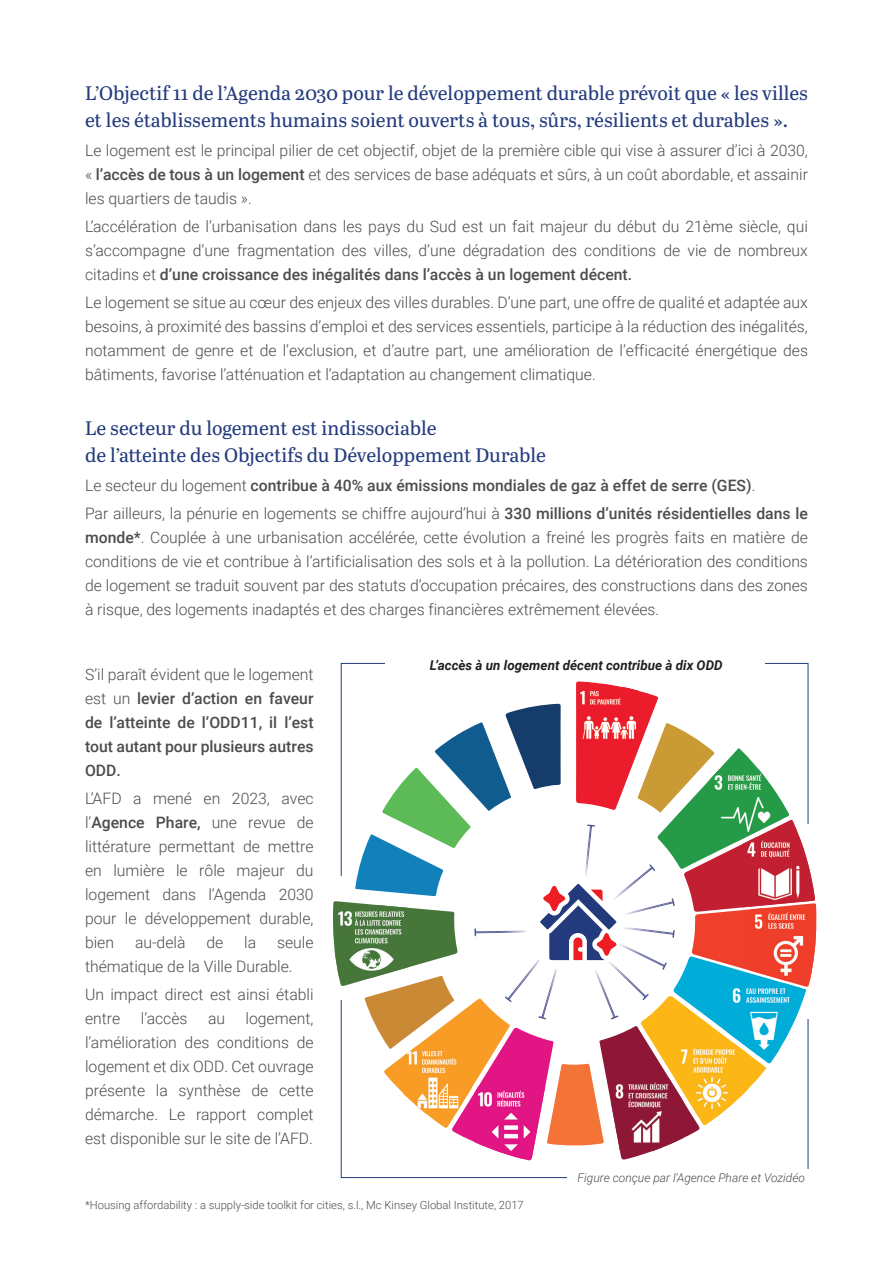
<style>
.page{position:relative;width:893px;height:1263px;background:#fff}
.page>*{position:absolute;margin:0;border:0;box-sizing:border-box;transform-origin:0 0}
.t1{font:19.5px/27px "Abril Text";color:#233b7d}
.t2{font:300 15.75px/24px "Roboto";color:#4b4c4d;text-align:justify}
.t3{font:500 15.75px/24px "Roboto";color:#4b4c4d}
.t4{font:italic 700 13.5px "Roboto";color:#231f20}
.t5{font:italic 300 12px "Roboto";color:#4b4c4d}
.t6{font:300 11.25px "Roboto";color:#4b4c4d}
.s1{font-weight:500}
.s2{font-weight:300}
</style>
<div class="page">
<svg style="left:332px;top:681px;width:485px;height:480px"></svg>
<img style="left:728px;top:983px;width:72px;height:72px">
<p class="t1" style="left:85px;top:79px;width:724px">L’Objectif 11 de l’Agenda 2030 pour le développement durable prévoit que « les villes et les établissements humains soient ouverts à tous, sûrs, résilients et durables ».</p>
<p class="t2" style="left:85px;top:137px;width:724px">Le logement est le principal pilier de cet objectif, objet de la première cible qui vise à assurer d’ici à 2030, « <span class="s1">l’accès de tous à un logement</span> et des services de base adéquats et sûrs, à un coût abordable, et assainir les quartiers de taudis ».</p>
<p class="t2" style="left:85px;top:214px;width:724px">L’accélération de l’urbanisation dans les pays du Sud est un fait majeur du début du 21ème siècle, qui s’accompagne d’une fragmentation des villes, d’une dégradation des conditions de vie de nombreux citadins et <span class="s1">d’une croissance des inégalités dans l’accès à un logement décent.</span></p>
<p class="t2" style="left:85px;top:290px;width:724px">Le logement se situe au cœur des enjeux des villes durables. D’une part, une offre de qualité et adaptée aux besoins, à proximité des bassins d’emploi et des services essentiels, participe à la réduction des inégalités, notamment de genre et de l’exclusion, et d’autre part, une amélioration de l’efficacité énergétique des bâtiments, favorise l’atténuation et l’adaptation au changement climatique.</p>
<p class="t1" style="left:85px;top:414px;width:463px">Le secteur du logement est indissociable<br>de l’atteinte des Objectifs du Développement Durable</p>
<p class="t3" style="left:85px;top:470px;width:724px;line-height:28.2px"><span class="s2">Le secteur du logement</span> contribue à 40% aux émissions mondiales de gaz à effet de serre (GES)<span class="s2">.<br>Par ailleurs, la pénurie en logements se chiffre aujourd’hui à</span> 330 millions d’unités résidentielles dans le</p>
<p class="t2" style="left:85px;top:525px;width:724px"><span class="s1">monde*</span>. Couplée à une urbanisation accélérée, cette évolution a freiné les progrès faits en matière de conditions de vie et contribue à l’artificialisation des sols et à la pollution. La détérioration des conditions de logement se traduit souvent par des statuts d’occupation précaires, des constructions dans des zones à risque, des logements inadaptés et des charges financières extrêmement élevées.</p>
<p class="t3" style="left:85px;top:661px;width:230px;text-align:justify"><span class="s2">S’il paraît évident que le logement est un</span> levier d’action en faveur de l’atteinte de l’ODD11, il l’est tout autant pour plusieurs autres ODD.</p>
<p class="t2" style="left:85px;top:786px;width:230px">L’AFD a mené en 2023, avec l’<span class="s1">Agence Phare,</span> une revue de littérature permettant de mettre en lumière le rôle majeur du logement dans l’Agenda 2030 pour le développement durable, bien</p>
<p class="t2" style="left:85px;top:930px;width:230px;text-indent:192px">seule thématique de la Ville Durable.</p>
<p class="t2" style="left:85px;top:982px;width:230px">Un impact direct est ainsi établi entre</p>
<p class="t2" style="left:135px;top:930px;width:52px">au-delà</p>
<p class="t2" style="left:206px;top:930px;width:18px">de</p>
<p class="t2" style="left:244px;top:930px;width:13px">la</p>
<p class="t2" style="left:85px;top:1006px;width:230px;text-indent:161px">logement, l’amélioration des conditions de logement et dix ODD. Cet ouvrage présente la synthèse de cette démarche. Le rapport complet est disponible sur le site de l’AFD.</p>
<p class="t2" style="left:141px;top:1006px;width:48px">l’accès</p>
<p class="t2" style="left:208px;top:1006px;width:19px">au</p>
<p class="t4" style="left:430px;top:656px;width:294px">L’accès à un logement décent contribue à dix ODD</p>
<p class="t5" style="left:578px;top:1169px;width:229px">Figure conçue par l'Agence Phare et Vozidéo</p>
<p class="t6" style="left:85px;top:1197px;width:440px">*Housing affordability : a supply-side toolkit for cities, s.l., Mc Kinsey Global Institute, 2017</p>
</div>
